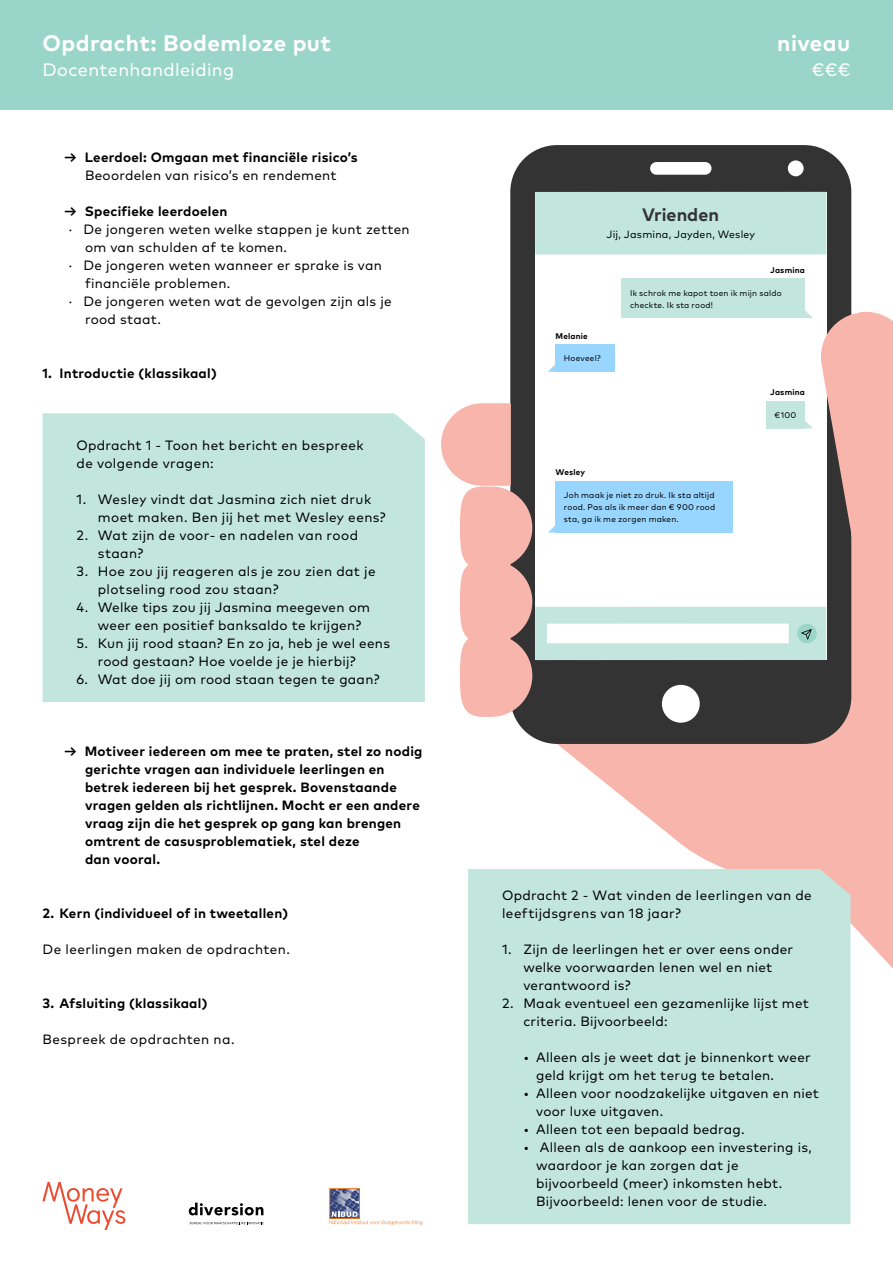
<style>
.page{position:relative;width:893px;height:1263px;background:#fff}
.page>*{position:absolute;margin:0;border:0;box-sizing:border-box;transform-origin:0 0}
.t1{font:700 22.5px "Mark Pro";letter-spacing:.02em;color:#fff}
.t2{font:18px "Mark Pro";letter-spacing:.02em;color:#fff}
.t3{font:700 18px "Mark Pro";color:#333}
.t4{font:13.5px/18px "Mark Pro";letter-spacing:.02em;color:#000}
.t5{font:700 13.5px/18px "Mark Pro";letter-spacing:.02em;color:#000}
.t6{font:10.5px "Mark Pro";letter-spacing:.02em;color:#000}
.t7{font:8.25px/12px "Mark Pro";letter-spacing:.025em;color:#000}
.t8{font:700 8.25px "Mark Pro";letter-spacing:.025em;color:#000}
</style>
<div class="page">
<svg style="left:557px;top:589px;width:336px;height:401px;fill:#f7b5ab"></svg>
<div style="left:510px;top:145px;width:341px;height:599px;background:#333;border-radius:47px"></div>
<div style="left:535px;top:192px;width:291px;height:467px;background:#fff"></div>
<div style="left:650px;top:162px;width:61px;height:13px;background:#fff;border-radius:6px"></div>
<div style="left:788px;top:160px;width:16px;height:16px;background:#fff;border-radius:50%"></div>
<div style="left:662px;top:685px;width:38px;height:38px;background:#fff;border-radius:50%"></div>
<svg style="left:441px;top:403px;width:91px;height:314px"></svg>
<div style="left:535px;top:192px;width:291px;height:62px;background:#c2e6de"></div>
<div style="left:535px;top:607px;width:291px;height:53px;background:#c2e6de"></div>
<div style="left:547px;top:624px;width:242px;height:19px;background:#fff"></div>
<div style="left:797px;top:624px;width:20px;height:19px;background:#99d6c9;border-radius:50%"></div>
<svg style="left:801px;top:629px;width:11px;height:11px"></svg>
<div style="left:622px;top:278px;width:183px;height:40px;background:#c2e6de"></div>
<svg style="left:548px;top:365px;width:7px;height:7px"></svg>
<div style="left:555px;top:344px;width:60px;height:28px;background:#99d6ff"></div>
<svg style="left:548px;top:525px;width:7px;height:8px"></svg>
<div style="left:555px;top:481px;width:178px;height:52px;background:#99d6ff"></div>
<div style="left:766px;top:401px;width:39px;height:27px;background:#c2e6de"></div>
<svg style="left:804px;top:309px;width:89px;height:280px"></svg>
<div style="left:0;top:0;width:893px;height:109px;background:#99d6c9"></div>
<div style="left:43px;top:413px;width:382px;height:289px;background:#c2e6de"></div>
<div style="left:468px;top:869px;width:382px;height:355px;background:#c2e6de"></div>
<svg style="left:43px;top:1182px;width:82px;height:48px"></svg>
<svg style="left:190px;top:1222px;width:74px;height:2px"></svg>
<svg style="left:189px;top:1203px;width:74px;height:12px"></svg>
<img style="left:331px;top:1190px;width:27px;height:21px">
<div style="left:329px;top:1188px;width:31px;height:31px;border:1px solid #ee721e"></div>
<svg style="left:329px;top:1211px;width:93px;height:14px"></svg>
<h1 class="t1" style="left:43px;top:26px;width:290px">Opdracht: Bodemloze put</h1>
<h1 class="t1" style="left:777px;top:26px;width:75px">niveau</h1>
<h2 class="t2" style="left:43px;top:56px;width:193px">Docentenhandleiding</h2>
<h2 class="t2" style="left:812px;top:56px;width:40px">€€€</h2>
<p class="t5" style="left:64px;top:147px;width:295px">→ Leerdoel: Omgaan met financiële risico’s</p>
<p class="t4" style="left:85px;top:165px;width:253px">Beoordelen van risico’s en rendement</p>
<p class="t5" style="left:64px;top:201px;width:165px">→ Specifieke leerdoelen</p>
<p class="t4" style="left:68px;top:219px;width:343px">· De jongeren weten welke stappen je kunt zetten</p>
<p class="t4" style="left:85px;top:237px;width:203px">om van schulden af te komen.</p>
<p class="t4" style="left:68px;top:255px;width:315px">· De jongeren weten wanneer er sprake is van</p>
<p class="t4" style="left:85px;top:273px;width:147px">financiële problemen.</p>
<p class="t4" style="left:68px;top:291px;width:325px">· De jongeren weten wat de gevolgen zijn als je</p>
<p class="t4" style="left:85px;top:309px;width:78px">rood staat.</p>
<p class="t5" style="left:43px;top:363px;width:176px">1. Introductie (klassikaal)</p>
<p class="t4" style="left:77px;top:435px;width:289px">Opdracht 1 - Toon het bericht en bespreek de volgende vragen:</p>
<p class="t4" style="left:98px;top:489px;width:289px;text-indent:-21px">1. Wesley vindt dat Jasmina zich niet druk moet maken. Ben jij het met Wesley eens?</p>
<p class="t4" style="left:98px;top:525px;width:262px;text-indent:-21px">2. Wat zijn de voor- en nadelen van rood staan?</p>
<p class="t4" style="left:98px;top:561px;width:279px;text-indent:-21px">3. Hoe zou jij reageren als je zou zien dat je plotseling rood zou staan?</p>
<p class="t4" style="left:98px;top:597px;width:274px;text-indent:-21px">4. Welke tips zou jij Jasmina meegeven om weer een positief banksaldo te krijgen?</p>
<p class="t4" style="left:98px;top:633px;width:294px;text-indent:-21px">5. Kun jij rood staan? En zo ja, heb je wel eens rood gestaan? Hoe voelde je je hierbij?</p>
<p class="t4" style="left:77px;top:669px;width:305px">6. Wat doe jij om rood staan tegen te gaan?</p>
<p class="t5" style="left:85px;top:741px;width:339px;text-indent:-21px">→ Motiveer iedereen om mee te praten, stel zo nodig gerichte vragen aan individuele leerlingen en betrek iedereen bij het gesprek. Bovenstaande vragen gelden als richtlijnen. Mocht er een andere vraag zijn die het gesprek op gang kan brengen omtrent de casusproblematiek, stel deze<br>dan vooral.</p>
<p class="t5" style="left:43px;top:903px;width:247px">2. Kern (individueel of in tweetallen)</p>
<p class="t4" style="left:43px;top:939px;width:249px">De leerlingen maken de opdrachten.</p>
<p class="t5" style="left:43px;top:993px;width:166px">3. Afsluiting (klassikaal)</p>
<p class="t4" style="left:43px;top:1029px;width:194px">Bespreek de opdrachten na.</p>
<h2 class="t3" style="left:642px;top:201px;width:78px">Vrienden</h2>
<p class="t6" style="left:606px;top:226px;width:150px">Jij, Jasmina, Jayden, Wesley</p>
<p class="t8" style="left:770px;top:264px;width:36px">Jasmina</p>
<p class="t8" style="left:555px;top:329px;width:34px">Melanie</p>
<p class="t7" style="left:564px;top:352px;width:38px">Hoeveel?</p>
<p class="t7" style="left:630px;top:286px;width:153px">Ik schrok me kapot toen ik mijn saldo checkte. Ik sta rood!</p>
<p class="t8" style="left:770px;top:386px;width:36px">Jasmina</p>
<p class="t7" style="left:775px;top:408px;width:23px">€100</p>
<p class="t8" style="left:555px;top:466px;width:31px">Wesley</p>
<p class="t7" style="left:564px;top:488px;width:153px;text-align:justify">Joh maak je niet zo druk. Ik sta altijd rood. Pas als ik meer dan € 900 rood sta, ga ik me zorgen maken.</p>
<p class="t4" style="left:502px;top:885px;width:311px">Opdracht 2 - Wat vinden de leerlingen van de leeftijdsgrens van 18 jaar?</p>
<p class="t4" style="left:523px;top:939px;width:271px;text-indent:-21px">1. Zijn de leerlingen het er over eens onder welke voorwaarden lenen wel en niet verantwoord is?</p>
<p class="t4" style="left:523px;top:993px;width:287px;text-indent:-21px">2. Maak eventueel een gezamenlijke lijst met criteria. Bijvoorbeeld:</p>
<p class="t4" style="left:536px;top:1047px;width:276px;text-indent:-13px">• Alleen als je weet dat je binnenkort weer geld krijgt om het terug te betalen.</p>
<p class="t4" style="left:536px;top:1083px;width:284px;text-indent:-13px">• Alleen voor noodzakelijke uitgaven en niet voor luxe uitgaven.</p>
<p class="t4" style="left:523px;top:1119px;width:223px">• Alleen tot een bepaald bedrag.</p>
<p class="t4" style="left:536px;top:1137px;width:277px;text-indent:-13px">• Alleen als de aankoop een investering is, waardoor je kan zorgen dat je bijvoorbeeld (meer) inkomsten hebt.<br>Bijvoorbeeld: lenen voor de studie.</p>
</div>
